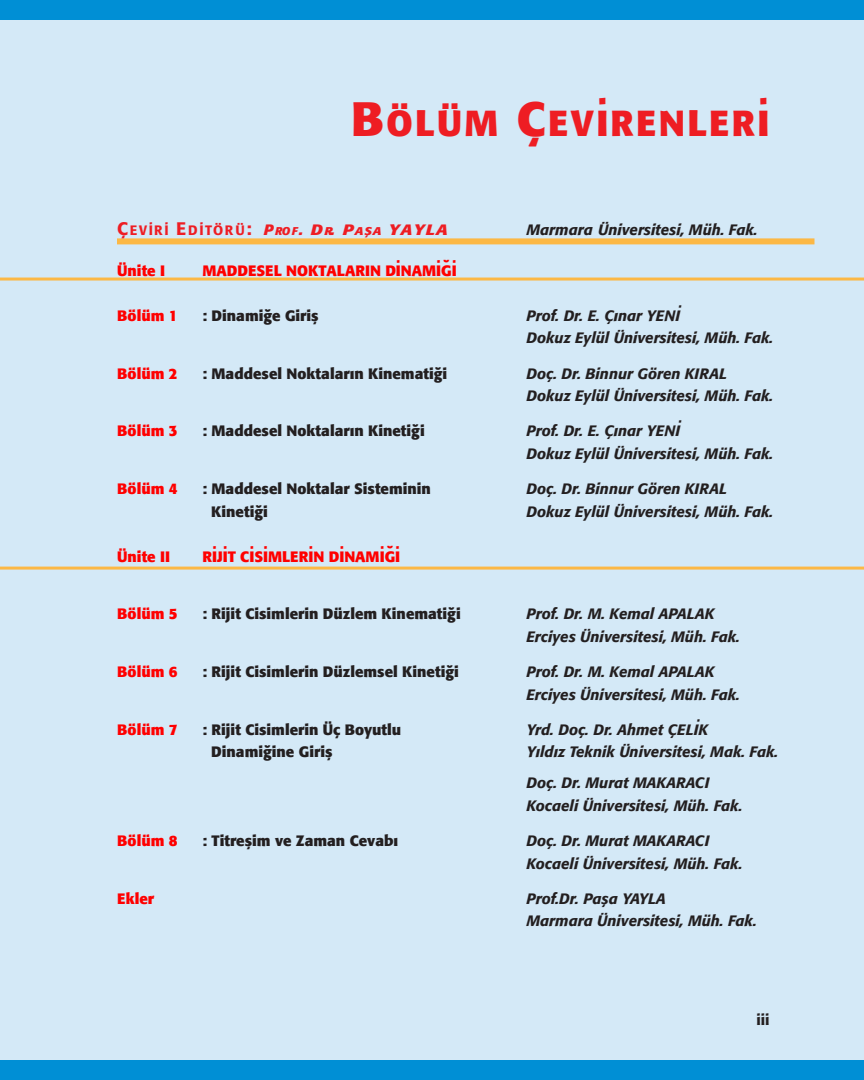
<style>
.page{position:relative;width:864px;height:1080px;background:#fff}
.page>*{position:absolute;margin:0;border:0;box-sizing:border-box;transform-origin:0 0}
.t1{font:700 36px "Formata";letter-spacing:.065em;color:#ee1d23}
.t2{font:italic 500 15px/22.5px "Formata";color:#231f20}
.t3{font:700 15px "Formata";color:#231f20}
.t4{font:700 15px "Formata";color:#f00}
.t5{font:500 15px "Formata";color:#231f20}
.t6{font:500 13.5px "Formata";letter-spacing:.135em;color:#ee1d23}
.s1{font-size:48px}
.s2{font-size:18px}
.s3{font-weight:700;font-style:italic;font-size:15px}
.s4{font-weight:700;font-style:italic;font-size:11.25px}
</style>
<div class="page">
<div style="left:1px;top:0;width:863px;height:1080px;background:#d4e9f7"></div>
<div style="left:1px;top:0;width:863px;height:20px;background:#008fd5"></div>
<div style="left:1px;top:1060px;width:863px;height:20px;background:#008fd5"></div>
<hr style="left:0;top:567px;width:864px;height:3px;background:#fcb845">
<hr style="left:0;top:278px;width:864px;height:3px;background:#fcb845">
<div style="left:117px;top:238px;width:698px;height:6px;background:#fcb845"></div>
<h1 class="t1" style="left:351px;top:97px;width:420px"><span class="s1">B</span>ÖLÜM <span class="s1">Ç</span>EVİRENLERİ</h1>
<p class="t6" style="left:117px;top:222px;width:333px"><span class="s2">Ç</span>EVİRİ <span class="s2">E</span>DİTÖRÜ<span class="s2">:</span> <span class="s3">P</span><span class="s4">ROF</span><span class="s3">. D</span><span class="s4">R</span><span class="s3">. P</span><span class="s4">AŞA</span> <span class="s3">YAYLA</span></p>
<p class="t2" style="left:526px;top:218px;width:233px">Marmara Üniversitesi, Müh. Fak.</p>
<p class="t4" style="left:117px;top:260px;width:49px">Ünite I</p>
<p class="t4" style="left:203px;top:260px;width:256px">MADDESEL NOKTALARIN DİNAMİĞİ</p>
<p class="t4" style="left:117px;top:305px;width:62px">Bölüm 1</p>
<p class="t3" style="left:203px;top:305px;width:118px">: Dinamiğe Giriş</p>
<p class="t2" style="left:526px;top:304px;width:248px">Prof. Dr. E. Çınar YENİ<br>Dokuz Eylül Üniversitesi, Müh. Fak.</p>
<p class="t4" style="left:117px;top:362px;width:62px">Bölüm 2</p>
<p class="t3" style="left:202px;top:362px;width:246px">: Maddesel Noktaların Kinematiği</p>
<p class="t2" style="left:526px;top:361px;width:248px">Doç. Dr. Binnur Gören KIRAL<br>Dokuz Eylül Üniversitesi, Müh. Fak.</p>
<p class="t4" style="left:117px;top:420px;width:62px">Bölüm 3</p>
<p class="t3" style="left:202px;top:420px;width:224px">: Maddesel Noktaların Kinetiği</p>
<p class="t2" style="left:526px;top:419px;width:248px">Prof. Dr. E. Çınar YENİ<br>Dokuz Eylül Üniversitesi, Müh. Fak.</p>
<p class="t4" style="left:117px;top:478px;width:62px">Bölüm 4</p>
<p class="t3" style="left:202px;top:478px;width:230px">: Maddesel Noktalar Sisteminin</p>
<p class="t2" style="left:526px;top:477px;width:202px">Doç. Dr. Binnur Gören KIRAL</p>
<p class="t3" style="left:211px;top:500px;width:58px">Kinetiği</p>
<p class="t2" style="left:526px;top:499px;width:248px">Dokuz Eylül Üniversitesi, Müh. Fak.</p>
<p class="t4" style="left:117px;top:545px;width:54px">Ünite II</p>
<p class="t4" style="left:202px;top:545px;width:199px">RİJİT CİSİMLERİN DİNAMİĞİ</p>
<p class="t4" style="left:117px;top:603px;width:62px">Bölüm 5</p>
<p class="t3" style="left:202px;top:603px;width:260px">: Rijit Cisimlerin Düzlem Kinematiği</p>
<p class="t2" style="left:526px;top:602px;width:215px">Prof. Dr. M. Kemal APALAK<br>Erciyes Üniversitesi, Müh. Fak.</p>
<p class="t4" style="left:117px;top:661px;width:62px">Bölüm 6</p>
<p class="t3" style="left:202px;top:661px;width:258px">: Rijit Cisimlerin Düzlemsel Kinetiği</p>
<p class="t2" style="left:526px;top:660px;width:215px">Prof. Dr. M. Kemal APALAK<br>Erciyes Üniversitesi, Müh. Fak.</p>
<p class="t4" style="left:117px;top:719px;width:62px">Bölüm 7</p>
<p class="t3" style="left:202px;top:719px;width:200px">: Rijit Cisimlerin Üç Boyutlu</p>
<p class="t2" style="left:526px;top:718px;width:183px">Yrd. Doç. Dr. Ahmet ÇELİK</p>
<p class="t3" style="left:211px;top:741px;width:123px">Dinamiğine Giriş</p>
<p class="t2" style="left:526px;top:736px;width:253px;line-height:31px">Yıldız Teknik Üniversitesi, Mak. Fak.<br>Doç. Dr. Murat MAKARACI</p>
<p class="t2" style="left:526px;top:794px;width:217px">Kocaeli Üniversitesi, Müh. Fak.</p>
<p class="t4" style="left:117px;top:830px;width:62px">Bölüm 8</p>
<p class="t3" style="left:202px;top:830px;width:197px">: Titreşim ve Zaman Cevabı</p>
<p class="t2" style="left:526px;top:829px;width:217px">Doç. Dr. Murat MAKARACI<br>Kocaeli Üniversitesi, Müh. Fak.</p>
<p class="t4" style="left:117px;top:888px;width:38px">Ekler</p>
<p class="t2" style="left:526px;top:887px;width:232px">Prof.Dr. Paşa YAYLA<br>Marmara Üniversitesi, Müh. Fak.</p>
<p class="t5" style="left:756px;top:1011px;width:15px">iii</p>
</div>
